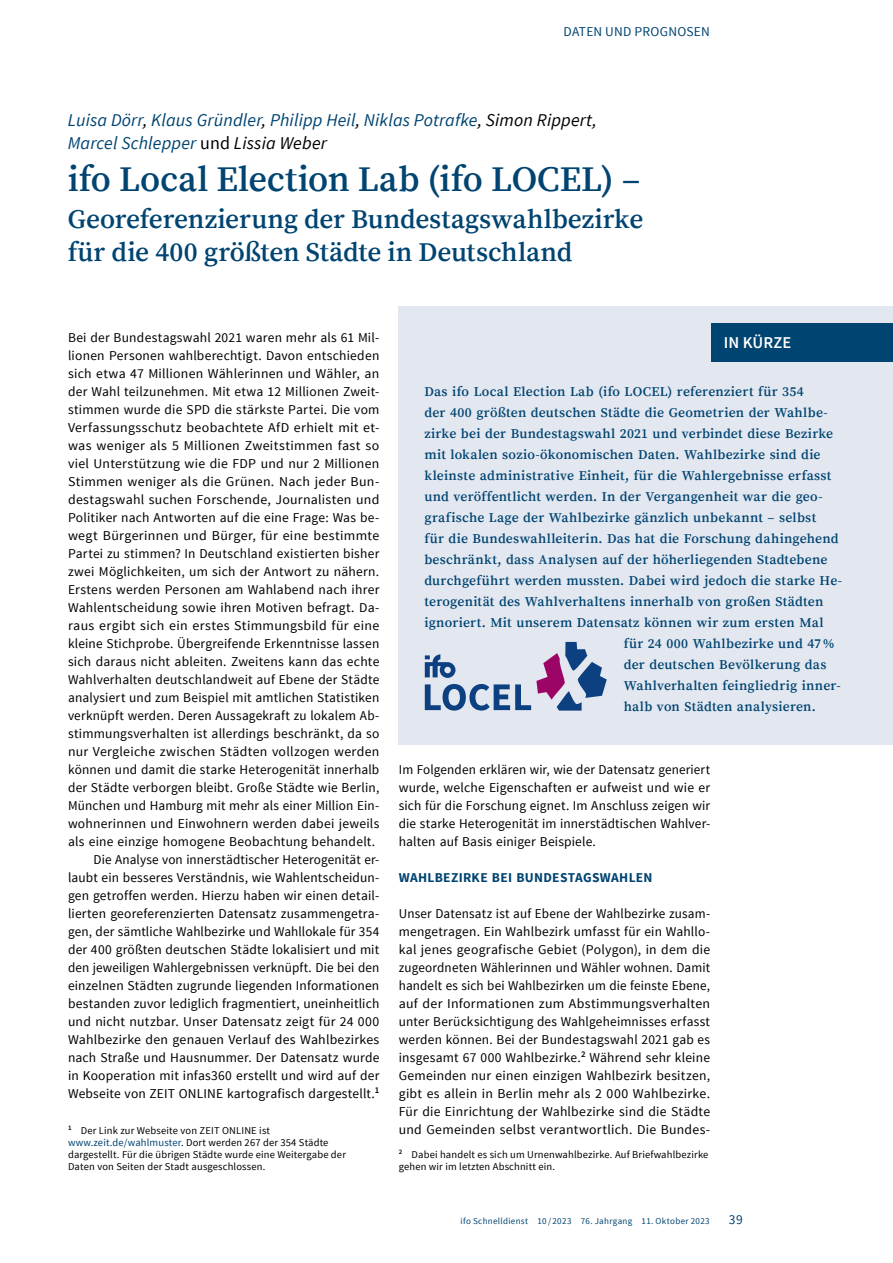
<style>
.page{position:relative;width:893px;height:1263px;background:#fff}
.page>*{position:absolute;margin:0;border:0;box-sizing:border-box;transform-origin:0 0}
.Titel-Artikel{font:600 36px "Source Serif Pro";letter-spacing:-.005em;color:#004471}
.Unter-Titel-Artikel{font:600 27px "Source Serif Pro";letter-spacing:-.005em;color:#004471}
.Autor-Name{font:italic 18px/22.5px "Source Sans Pro";letter-spacing:.01em;color:#004471}
.t1{font:600 16.5px "Source Sans Pro";color:#fff}
.Fliesstext{font:13.5px/18px "Source Sans Pro";letter-spacing:.02em;color:#000;text-align:justify}
.Fliesstext-Einzug{font:13.5px/18px "Source Sans Pro";letter-spacing:.01em;color:#000;text-align:justify}
.Vorwort{font:600 13.5px "Source Serif Pro";letter-spacing:.015em;color:#004471}
.Titel-versal-blau{font:700 13.5px "Source Sans Pro";letter-spacing:.02em;color:#004471}
.t2{font:13.5px "Source Sans Pro";letter-spacing:.015em;color:#004471}
.Fussnoten{font:10.5px/12px "Source Sans Pro";letter-spacing:.015em;color:#000}
.t3{font:9px "Source Sans Pro";letter-spacing:.035em;color:#004471}
.s1{color:#000}
.s2{font-style:normal;color:#000}
.s3{color:#004471}
</style>
<div class="page">
<div style="left:399px;top:306px;width:494px;height:438px;background:#e3e7f0"></div>
<div style="left:711px;top:323px;width:182px;height:38px;background:#004471"></div>
<svg style="left:425px;top:642px;width:182px;height:69px"></svg>
<p class="t2" style="left:564px;top:23px;width:148px">DATEN UND PROGNOSEN</p>
<h1 class="Autor-Name" style="left:68px;top:109px;width:531px">Luisa Dörr<span class="s1">,</span> Klaus Gründler<span class="s1">,</span> Philipp Heil<span class="s1">,</span> Niklas Potrafke<span class="s1">, Simon Rippert,<br></span>Marcel Schlepper <span class="s2">und</span> <span class="s1">Lissia Weber</span></h1>
<h1 class="Titel-Artikel" style="left:68px;top:157px;width:574px">ifo Local Election Lab (ifo LOCEL) –</h1>
<p class="Unter-Titel-Artikel" style="left:68px;top:203px;width:577px">Georeferenzierung der Bundestagswahlbezirke</p>
<p class="Unter-Titel-Artikel" style="left:68px;top:236px;width:506px">für die 400 größten Städte in Deutschland</p>
<p class="Fliesstext" style="left:68px;top:329px;width:313px">Bei der Bundestagswahl 2021 waren mehr als 61 Mil&shy;lionen Personen wahlberechtigt. Davon entschieden sich etwa 47 Millionen Wählerinnen und Wähler, an der Wahl teilzunehmen. Mit etwa 12 Millionen Zweit&shy;stimmen wurde die SPD die stärkste Partei. Die vom Verfassungsschutz beobachtete AfD erhielt mit et&shy;was weniger als 5 Millionen Zweitstimmen fast so viel Unterstützung wie die FDP und nur 2 Millionen Stimmen weniger als die Grünen. Nach jeder Bun&shy;destagswahl suchen Forschende, Journalisten und Politiker nach Antworten auf die eine Frage: Was be&shy;wegt Bürgerinnen und Bürger, für eine bestimmte Partei zu stimmen? In Deutschland existierten bisher zwei Möglichkeiten, um sich der Antwort zu nähern.<br>Erstens werden Personen am Wahlabend nach ihrer Wahlentscheidung sowie ihren Motiven befragt. Da&shy;raus ergibt sich ein erstes Stimmungsbild für eine kleine Stichprobe. Übergreifende Erkenntnisse lassen sich daraus nicht ableiten. Zweitens kann das echte Wahlverhalten deutschlandweit auf Ebene der Städte analysiert und zum Beispiel mit amtlichen Statistiken verknüpft werden. Deren Aussagekraft zu lokalem Ab&shy;stimmungsverhalten ist allerdings beschränkt, da so nur Vergleiche zwischen Städten vollzogen werden können und damit die starke Heterogenität innerhalb der Städte verborgen bleibt. Große Städte wie Berlin, München und Hamburg mit mehr als einer Million Ein&shy;wohnerinnen und Einwohnern werden dabei jeweils als eine einzige homogene Beobachtung behandelt.</p>
<p class="Fliesstext-Einzug" style="left:68px;top:851px;width:313px;text-indent:26px">Die Analyse von innerstädtischer Heterogenität er&shy;laubt ein besseres Verständnis, wie Wahlentscheidun&shy;gen getroffen werden. Hierzu haben wir einen detail&shy;lierten georeferenzierten Datensatz zusammengetra&shy;gen, der sämtliche Wahlbezirke und Wahllokale für 354 der 400 größten deutschen Städte lokalisiert und mit den jeweiligen Wahlergebnissen verknüpft. Die bei den einzelnen Städten zugrunde liegenden Informationen bestanden zuvor lediglich fragmentiert, uneinheitlich und nicht nutzbar. Unser Datensatz zeigt für 24 000<br>Wahlbezirke den genauen Verlauf des Wahlbezirkes nach Straße und Hausnummer. Der Datensatz wurde in Kooperation mit infas360 erstellt und wird auf der Webseite von ZEIT ONLINE kartografisch dargestellt.<sup>1</sup></p>
<p class="Fussnoten" style="left:68px;top:1125px;width:279px"><sup>1</sup> Der Link zur Webseite von ZEIT ONLINE ist <span class="s3">www.zeit.de/wahlmuster</span>. Dort werden 267 der 354 Städte dargestellt. Für die übrigen Städte wurde eine Weitergabe der Daten von Seiten der Stadt ausgeschlossen.</p>
<p class="t1" style="left:724px;top:332px;width:69px">IN KÜRZE</p>
<p class="Vorwort" style="left:424px;top:384px;width:381px">Das ifo Local Election Lab (ifo LOCEL) referenziert für 354</p>
<p class="Vorwort" style="left:424px;top:405px;width:405px">der 400 größten deutschen Städte die Geometrien der Wahlbe-</p>
<p class="Vorwort" style="left:424px;top:426px;width:410px">zirke bei der Bundestagswahl 2021 und verbindet diese Bezirke</p>
<p class="Vorwort" style="left:424px;top:447px;width:398px">mit lokalen sozio-ökonomischen Daten. Wahlbezirke sind die</p>
<p class="Vorwort" style="left:424px;top:468px;width:409px">kleinste administrative Einheit, für die Wahlergebnisse erfasst</p>
<p class="Vorwort" style="left:424px;top:489px;width:400px">und veröffentlicht werden. In der Vergangenheit war die geo-</p>
<p class="Vorwort" style="left:424px;top:510px;width:393px">grafische Lage der Wahlbezirke gänzlich unbekannt – selbst</p>
<p class="Vorwort" style="left:424px;top:531px;width:416px">für die Bundeswahlleiterin. Das hat die Forschung dahingehend</p>
<p class="Vorwort" style="left:424px;top:552px;width:404px">beschränkt, dass Analysen auf der höherliegenden Stadtebene</p>
<p class="Vorwort" style="left:424px;top:573px;width:419px">durchgeführt werden mussten. Dabei wird jedoch die starke He-</p>
<p class="Vorwort" style="left:424px;top:594px;width:400px">terogenität des Wahlverhaltens innerhalb von großen Städten</p>
<p class="Vorwort" style="left:424px;top:615px;width:401px">ignoriert. Mit unserem Datensatz können wir zum ersten Mal</p>
<p class="Vorwort" style="left:624px;top:636px;width:212px">für 24 000 Wahlbezirke und 47%</p>
<p class="Vorwort" style="left:624px;top:657px;width:204px">der deutschen Bevölkerung das</p>
<p class="Vorwort" style="left:624px;top:678px;width:218px">Wahlverhalten feingliedrig inner-</p>
<p class="Vorwort" style="left:624px;top:699px;width:194px">halb von Städten analysieren.</p>
<p class="Fliesstext-Einzug" style="left:399px;top:761px;width:313px">Im Folgenden erklären wir, wie der Datensatz generiert wurde, welche Eigenschaften er aufweist und wie er sich für die Forschung eignet. Im Anschluss zeigen wir die starke Heterogenität im innerstädtischen Wahlver&shy;halten auf Basis einiger Beispiele.</p>
<h2 class="Titel-versal-blau" style="left:399px;top:869px;width:255px">WAHLBEZIRKE BEI BUNDESTAGSWAHLEN</h2>
<p class="Fliesstext" style="left:399px;top:905px;width:313px">Unser Datensatz ist auf Ebene der Wahlbezirke zusam&shy;mengetragen. Ein Wahlbezirk umfasst für ein Wahllo&shy;kal jenes geografische Gebiet (Polygon), in dem die zugeordneten Wählerinnen und Wähler wohnen. Damit handelt es sich bei Wahlbezirken um die feinste Ebene, auf der Informationen zum Abstimmungsverhalten unter Berücksichtigung des Wahlgeheimnisses erfasst werden können. Bei der Bundestagswahl 2021 gab es insgesamt 67 000 Wahlbezirke.<sup>2</sup> Während sehr kleine Gemeinden nur einen einzigen Wahlbezirk besitzen, gibt es allein in Berlin mehr als 2 000 Wahlbezirke.<br>Für die Einrichtung der Wahlbezirke sind die Städte und Gemeinden selbst verantwortlich. Die Bundes-</p>
<p class="Fussnoten" style="left:399px;top:1149px;width:311px"><sup>2</sup> Dabei handelt es sich um Urnenwahlbezirke. Auf Briefwahlbezirke gehen wir im letzten Abschnitt ein.</p>
<p class="t3" style="left:461px;top:1215px;width:251px">ifo Schnelldienst 10 / 2023 76. Jahrgang 11. Oktober 2023</p>
<p class="t2" style="left:729px;top:1211px;width:15px">39</p>
</div>
